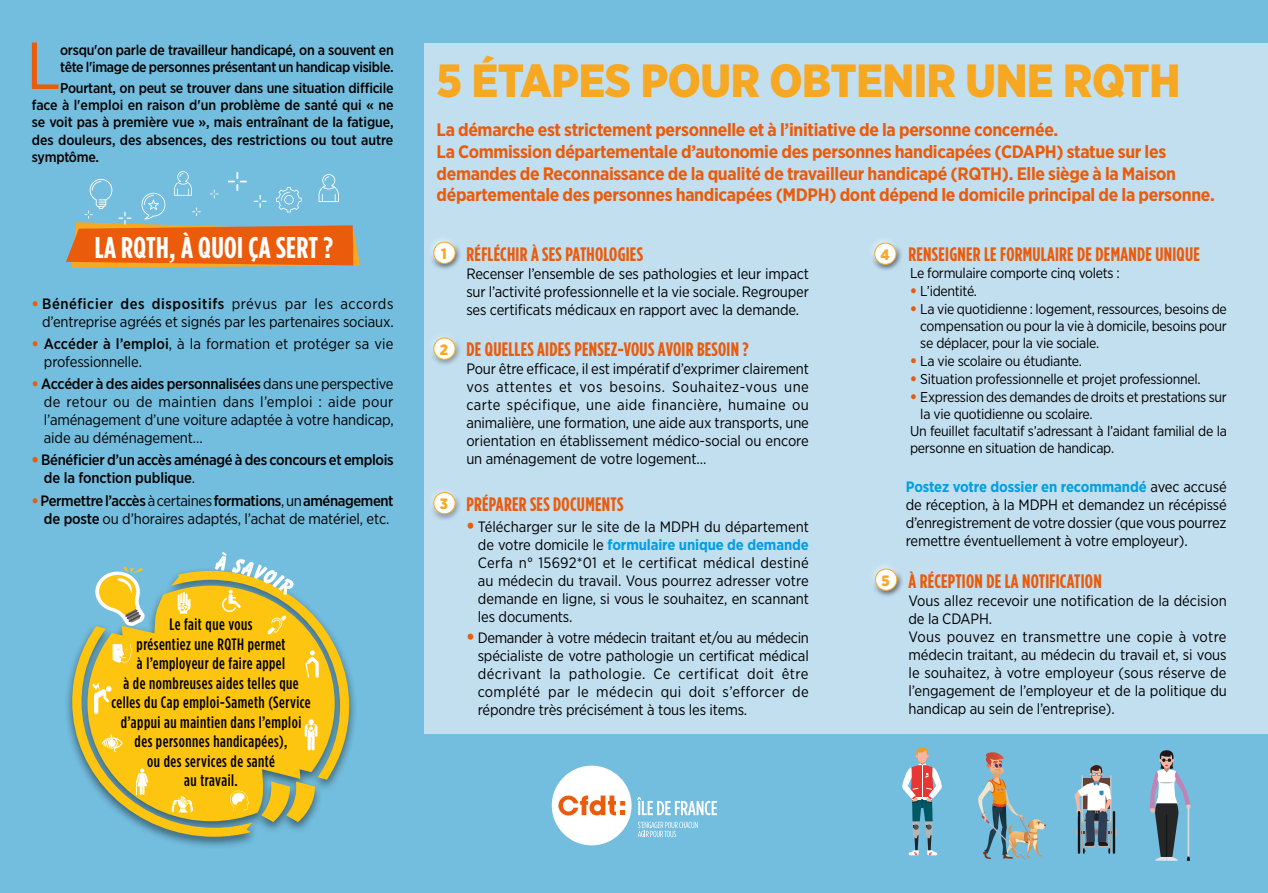
<style>
.page{position:relative;width:1268px;height:893px;background:#fff}
.page>*{position:absolute;margin:0;border:0;box-sizing:border-box;transform-origin:0 0}
.t1{font:66.45px "Gotham Narrow";color:#ea5b0b}
.t2{font:900 46.5px "Gotham Narrow";letter-spacing:-.01em;color:#f7a823}
.t3{font:700 30px "Gotham Condensed";letter-spacing:.01em;color:#fff}
.t4{font:700 19.5px "Gotham Condensed";letter-spacing:.015em;color:#ea5b0b}
.t5{font:700 18px/21.6px "Gotham Narrow";letter-spacing:-.02em;color:#ea5b0b}
.t6{font:500 16.5px/19.5px "Gotham Condensed";letter-spacing:.03em;color:#000;text-align:center}
.t7{font:15px/18px "Gotham Narrow";letter-spacing:-.01em;color:#000;text-align:justify}
.t8{font:500 15px/18px "Gotham Narrow";letter-spacing:-.02em;color:#000}
.t9{font:900 15px "Gotham Narrow";color:#f7a823}
.t10{font:14.25px/17.1px "Gotham Narrow";letter-spacing:-.02em;color:#000;text-align:justify}
.t11{font:500 14.25px/17.1px "Gotham Narrow";letter-spacing:-.02em;color:#000}
.s1{font-weight:900;color:#ea5b0b}
.s2{font-weight:500}
.s3{font-weight:400}
.s4{font-weight:900;font-size:18px;color:#ea5b0b}
.s5{font-weight:700;color:#009fe3}
.s6{font-weight:900;font-size:15px;color:#ea5b0b}
</style>
<div class="page">
<div style="left:0;top:0;width:446px;height:893px;background:#73bdde"></div>
<div style="left:400px;top:0;width:467px;height:893px;background:#73bdde"></div>
<div style="left:821px;top:0;width:446px;height:893px;background:#73bdde"></div>
<div style="left:424px;top:43px;width:420px;height:690px;background:#c2dff0"></div>
<div style="left:844px;top:43px;width:423px;height:690px;background:#c2dff0"></div>
<div style="left:425px;top:233px;width:33px;height:28px;background:#fff;opacity:.5"></div>
<div style="left:429px;top:242px;width:34px;height:30px;background:#000;opacity:.5"></div>
<div style="left:434px;top:242px;width:21px;height:21px;background:#fff;border-radius:50%"></div>
<div style="left:433px;top:242px;width:22px;height:22px;border:1px solid #f7a823;border-radius:50%"></div>
<div style="left:429px;top:338px;width:34px;height:30px;background:#000;opacity:.3"></div>
<div style="left:434px;top:338px;width:21px;height:21px;background:#fff;border-radius:50%"></div>
<div style="left:433px;top:338px;width:22px;height:22px;border:1px solid #f7a823;border-radius:50%"></div>
<div style="left:429px;top:492px;width:34px;height:31px;background:#000;opacity:.3"></div>
<div style="left:434px;top:492px;width:21px;height:22px;background:#fff;border-radius:50%"></div>
<div style="left:433px;top:492px;width:22px;height:22px;border:1px solid #f7a823;border-radius:50%"></div>
<div style="left:64px;top:567px;width:293px;height:283px;background:#000;opacity:.5"></div>
<svg style="left:66px;top:171px;width:294px;height:97px"></svg>
<div style="left:866px;top:234px;width:33px;height:28px;background:#fff;opacity:.5"></div>
<div style="left:869px;top:243px;width:35px;height:30px;background:#000;opacity:.5"></div>
<div style="left:874px;top:243px;width:21px;height:21px;background:#fff;border-radius:50%"></div>
<div style="left:874px;top:243px;width:22px;height:22px;border:1px solid #f7a823;border-radius:50%"></div>
<div style="left:867px;top:560px;width:33px;height:28px;background:#fff;opacity:.5"></div>
<div style="left:870px;top:569px;width:35px;height:30px;background:#000;opacity:.5"></div>
<div style="left:875px;top:569px;width:21px;height:21px;background:#fff;border-radius:50%"></div>
<div style="left:875px;top:569px;width:22px;height:22px;border:1px solid #f7a823;border-radius:50%"></div>
<svg style="left:902px;top:747px;width:39px;height:108px"></svg>
<svg style="left:1074px;top:765px;width:42px;height:89px"></svg>
<svg style="left:1150px;top:750px;width:40px;height:111px"></svg>
<img style="left:978px;top:752px;width:67px;height:108px">
<div style="left:551px;top:766px;width:80px;height:79px;background:#fff;border-radius:50%"></div>
<svg style="left:558px;top:795px;width:67px;height:20px"></svg>
<svg style="left:637px;top:797px;width:79px;height:18px"></svg>
<svg style="left:638px;top:822px;width:59px;height:15px"></svg>
<svg style="left:72px;top:552px;width:277px;height:285px"></svg>
<h1 class="t1" style="left:26px;top:24px;width:36px">L</h1>
<p class="t11" style="left:60px;top:41px;width:335px">orsqu'on parle de travailleur handicapé, on a souvent en tête l'image de personnes présentant un handicap visible.</p>
<p class="t11" style="left:32px;top:80px;width:363px;text-align:justify;text-indent:28px">Pourtant, on peut se trouver dans une situation difficile face à l'emploi en raison d'un problème de santé qui « ne se voit pas à première vue », mais entraînant de la fatigue, des douleurs, des absences, des restrictions ou tout autre symptôme.</p>
<h3 class="t3" style="left:95px;top:230px;width:240px">LA RQTH, À QUOI ÇA SERT ?</h3>
<p class="t7" style="left:32px;top:294px;width:363px;text-align:right"><span class="s1">•</span> <span class="s2">Bénéficier des dispositifs</span> prévus par les accords d’entreprise agréés et signés par les partenaires sociaux.</p>
<p class="t7" style="left:44px;top:334px;width:351px;text-indent:-12px"><span class="s1">•</span> <span class="s2">Accéder à l’emploi</span>, à la formation et protéger sa vie professionnelle.</p>
<p class="t7" style="left:44px;top:374px;width:351px;text-indent:-12px"><span class="s1">•</span> <span class="s2">Accéder à des aides personnalisées</span> dans une perspective de retour ou de maintien dans l’emploi : aide pour l’aménagement d’une voiture adaptée à votre handicap, aide au déménagement…</p>
<p class="t8" style="left:44px;top:451px;width:351px;text-indent:-12px"><span class="s1">•</span> Bénéficier d’un accès aménagé à des concours et emplois de la fonction publique<span class="s3">.</span></p>
<p class="t7" style="left:32px;top:491px;width:363px;text-align:center"><span class="s1">•</span><span class="s2">Permettre l’accès</span> à certaines <span class="s2">formations</span>, un<span class="s2">aménagement de poste</span> ou d’horaires adaptés, l’achat de matériel, etc.</p>
<p class="t6" style="left:111px;top:615px;width:201px">Le fait que vous<br>présentiez une RQTH permet<br>à l’employeur de faire appel<br>à de nombreuses aides telles que celles du Cap emploi-Sameth (Service d’appui au maintien dans l’emploi des personnes handicapées),<br>ou des services de santé<br>au travail.</p>
<h2 class="t2" style="left:436px;top:50px;width:745px">5 ÉTAPES POUR OBTENIR UNE RQTH</h2>
<p class="t5" style="left:436px;top:119px;width:779px">La démarche est strictement personnelle et à l’initiative de la personne concernée.<br>La Commission départementale d’autonomie des personnes handicapées (CDAPH) statue sur les demandes de Reconnaissance de la qualité de travailleur handicapé (RQTH). Elle siège à la Maison départementale des personnes handicapées (MDPH) dont dépend le domicile principal de la personne.</p>
<h3 class="t4" style="left:444px;top:242px;width:201px">1. RÉFLÉCHIR À SES PATHOLOGIES</h3>
<p class="t7" style="left:466px;top:264px;width:344px">Recenser l’ensemble de ses pathologies et leur impact sur l’activité professionnelle et la vie sociale. Regrouper ses certificats médicaux en rapport avec la demande.</p>
<h3 class="t4" style="left:466px;top:338px;width:284px">DE QUELLES AIDES PENSEZ-VOUS AVOIR BESOIN ?</h3>
<p class="t7" style="left:466px;top:359px;width:344px">Pour être efficace, il est impératif d’exprimer clairement vos attentes et vos besoins. Souhaitez-vous une carte spécifique, une aide financière, humaine ou animalière, une formation, une aide aux transports, une orientation en établissement médico-social ou encore un aménagement de votre logement…</p>
<h3 class="t4" style="left:466px;top:492px;width:158px">PRÉPARER SES DOCUMENTS</h3>
<p class="t7" style="left:478px;top:517px;width:332px;text-indent:-12px"><span class="s4">•</span> Télécharger sur le site de la MDPH du département de votre domicile le <span class="s5">formulaire unique de demande </span>Cerfa n° 15692*01 et le certificat médical destiné au médecin du travail. Vous pourrez adresser votre demande en ligne, si vous le souhaitez, en scannant les documents.</p>
<p class="t7" style="left:477px;top:629px;width:333px;text-indent:-11px"><span class="s4">•</span> Demander à votre médecin traitant et/ou au médecin spécialiste de votre pathologie un certificat médical décrivant la pathologie. Ce certificat doit être complété par le médecin qui doit s’efforcer de répondre très précisément à tous les items.</p>
<h3 class="t4" style="left:908px;top:243px;width:293px">RENSEIGNER LE FORMULAIRE DE DEMANDE UNIQUE</h3>
<p class="t10" style="left:909px;top:264px;width:211px">Le formulaire comporte cinq volets :</p>
<p class="t10" style="left:909px;top:282px;width:69px"><span class="s6">•</span> L’identité.</p>
<p class="t10" style="left:920px;top:300px;width:308px;text-indent:-10px"><span class="s6">•</span> La vie quotidienne : logement, ressources, besoins de compensation ou pour la vie à domicile, besoins pour se déplacer, pour la vie sociale.</p>
<p class="t10" style="left:909px;top:352px;width:173px"><span class="s6">•</span> La vie scolaire ou étudiante.</p>
<p class="t10" style="left:909px;top:370px;width:292px"><span class="s6">•</span> Situation professionnelle et projet professionnel.</p>
<p class="t10" style="left:909px;top:388px;width:318px"><span class="s6">•</span> Expression des demandes de droits et prestations sur</p>
<p class="t10" style="left:920px;top:405px;width:174px">la vie quotidienne ou scolaire.</p>
<p class="t10" style="left:909px;top:422px;width:318px">Un feuillet facultatif s’adressant à l’aidant familial de la</p>
<p class="t10" style="left:909px;top:440px;width:205px">personne en situation de handicap.</p>
<p class="t7" style="left:905px;top:478px;width:322px"><span class="s5">Postez votre dossier en recommandé</span> avec accusé de réception, à la MDPH et demandez un récépissé d’enregistrement de votre dossier (que vous pourrez remettre éventuellement à votre employeur).</p>
<h3 class="t4" style="left:908px;top:570px;width:195px">À RÉCEPTION DE LA NOTIFICATION</h3>
<p class="t7" style="left:908px;top:591px;width:320px;text-align:left">Vous allez recevoir une notification de la décision de la CDAPH.<br>Vous pouvez en transmettre une copie à votre médecin traitant, au médecin du travail et, si vous le souhaitez, à votre employeur (sous réserve de l’engagement de l’employeur et de la politique du handicap au sein de l’entreprise).</p>
<p class="t9" style="left:441px;top:244px;width:7px">1</p>
<p class="t9" style="left:880px;top:245px;width:11px">4</p>
<p class="t9" style="left:440px;top:339px;width:10px">2</p>
<p class="t9" style="left:440px;top:494px;width:10px">3</p>
<p class="t9" style="left:881px;top:570px;width:10px">5</p>
</div>
